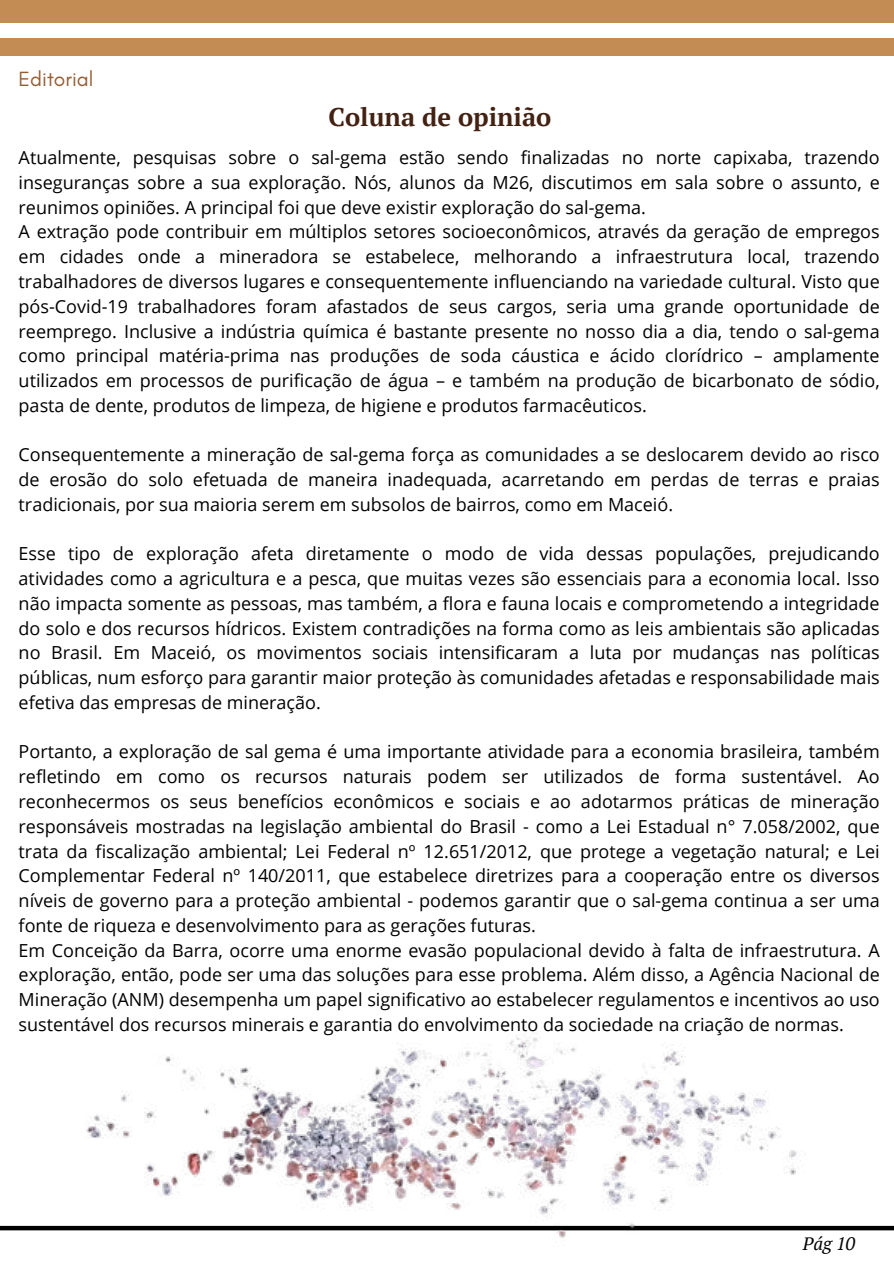
<style>
.page{position:relative;width:894px;height:1264px;background:#fff}
.page>*{position:absolute;margin:0;border:0;box-sizing:border-box;transform-origin:0 0}
.t1{font:700 25.5px "PT Serif";color:#432213}
.t2{font:21px "Glacial Indifference";color:#965d35}
.t3{font:18px/24.8px "Open Sans";color:#000}
.t4{font:italic 18px "PT Serif";color:#000}
</style>
<div class="page">
<div style="left:0;top:0;width:893px;height:23px;background:#c48c55"></div>
<div style="left:0;top:38px;width:893px;height:18px;background:#c48c55"></div>
<div style="left:0;top:1225px;width:893px;height:5px;background:#000"></div>
<img style="left:60px;top:1036px;width:772px;height:202px">
<p class="t2" style="left:19px;top:66px;width:76px">Editorial</p>
<h1 class="t1" style="left:328px;top:99px;width:224px">Coluna de opinião</h1>
<p class="t3" style="left:19px;top:145px;width:862px">Atualmente, pesquisas sobre o sal-gema estão sendo finalizadas no norte capixaba, trazendo inseguranças sobre a sua exploração. Nós, alunos da M26, discutimos em sala sobre o assunto, e reunimos opiniões. A principal foi que deve existir exploração do sal-gema.<br>A extração pode contribuir em múltiplos setores socioeconômicos, através da geração de empregos em cidades onde a mineradora se estabelece, melhorando a infraestrutura local, trazendo trabalhadores de diversos lugares e consequentemente influenciando na variedade cultural. Visto que pós-Covid-19 trabalhadores foram afastados de seus cargos, seria uma grande oportunidade de reemprego. Inclusive a indústria química é bastante presente no nosso dia a dia, tendo o sal-gema como principal matéria-prima nas produções de soda cáustica e ácido clorídrico – amplamente utilizados em processos de purificação de água – e também na produção de bicarbonato de sódio, pasta de dente, produtos de limpeza, de higiene e produtos farmacêuticos.</p>
<p class="t3" style="left:19px;top:442px;width:862px;text-align:justify">Consequentemente a mineração de sal-gema força as comunidades a se deslocarem devido ao risco de erosão do solo efetuada de maneira inadequada, acarretando em perdas de terras e praias tradicionais, por sua maioria serem em subsolos de bairros, como em Maceió.</p>
<p class="t3" style="left:19px;top:541px;width:862px;text-align:justify">Esse tipo de exploração afeta diretamente o modo de vida dessas populações, prejudicando atividades como a agricultura e a pesca, que muitas vezes são essenciais para a economia local. Isso não impacta somente as pessoas, mas também, a flora e fauna locais e comprometendo a integridade do solo e dos recursos hídricos. Existem contradições na forma como as leis ambientais são aplicadas no Brasil. Em Maceió, os movimentos sociais intensificaram a luta por mudanças nas políticas públicas, num esforço para garantir maior proteção às comunidades afetadas e responsabilidade mais efetiva das empresas de mineração.</p>
<p class="t3" style="left:19px;top:739px;width:862px">Portanto, a exploração de sal gema é uma importante atividade para a economia brasileira, também refletindo em como os recursos naturais podem ser utilizados de forma sustentável. Ao reconhecermos os seus benefícios econômicos e sociais e ao adotarmos práticas de mineração responsáveis mostradas na legislação ambiental do Brasil - como a Lei Estadual n° 7.058/2002, que trata da fiscalização ambiental; Lei Federal nº 12.651/2012, que protege a vegetação natural; e Lei Complementar Federal nº 140/2011, que estabelece diretrizes para a cooperação entre os diversos níveis de governo para a proteção ambiental - podemos garantir que o sal-gema continua a ser uma fonte de riqueza e desenvolvimento para as gerações futuras.<br>Em Conceição da Barra, ocorre uma enorme evasão populacional devido à falta de infraestrutura. A exploração, então, pode ser uma das soluções para esse problema. Além disso, a Agência Nacional de Mineração (ANM) desempenha um papel significativo ao estabelecer regulamentos e incentivos ao uso sustentável dos recursos minerais e garantia do envolvimento da sociedade na criação de normas.</p>
<p class="t4" style="left:802px;top:1231px;width:54px">Pág 10</p>
</div>
